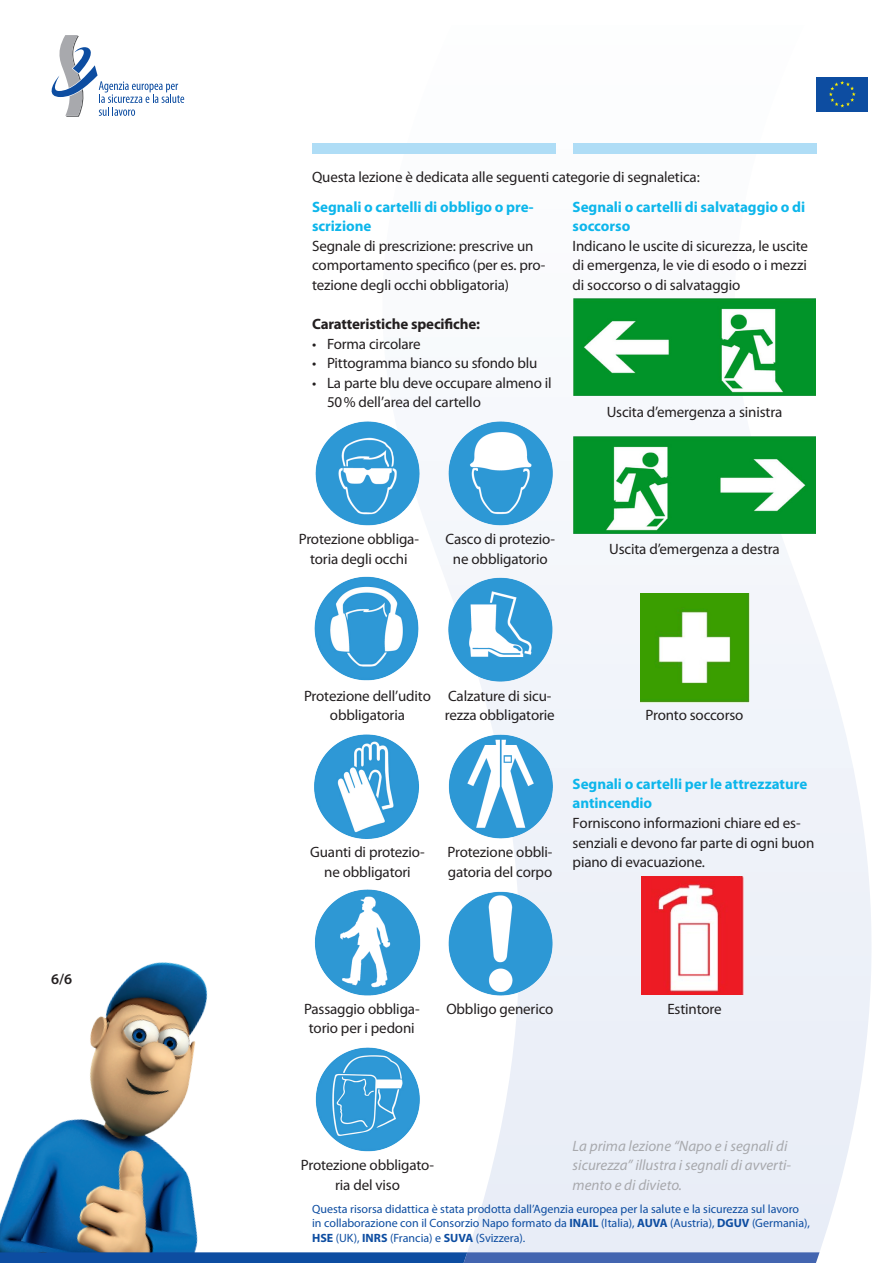
<style>
.page{position:relative;width:893px;height:1263px;background:#fff}
.page>*{position:absolute;margin:0;border:0;box-sizing:border-box;transform-origin:0 0}
.t1{font:15px/19.5px "Myriad Pro";letter-spacing:-.01em;color:#231f20;text-align:center}
.t2{font:italic 15px/19.5px "Myriad Pro";color:#a8a9ad}
.t3{font:700 15px/19.5px "Myriad Pro";letter-spacing:-.005em;color:#0db6eb}
.t4{font:700 15px "Myriad Pro";letter-spacing:-.01em;color:#231f20}
.t5{font:600 15px "Myriad Pro";color:#231f20}
.t6{font:12px/14.4px "Myriad Pro";color:#0d4da1}
.s1{font-weight:700;color:#0db6eb}
.s2{font-weight:700}
</style>
<div class="page">
<img style="left:0;top:962px;width:208px;height:290px">
<svg style="left:425px;top:77px;width:447px;height:1177px"></svg>
<svg style="left:0;top:1252px;width:819px;height:11px;background:#295ba9"></svg>
<svg style="left:51px;top:35px;width:133px;height:82px"></svg>
<div style="left:312px;top:143px;width:244px;height:11px;background:#afddf6"></div>
<div style="left:573px;top:143px;width:243px;height:11px;background:#afddf6"></div>
<img style="left:446px;top:419px;width:110px;height:109px">
<img style="left:315px;top:421px;width:105px;height:105px">
<img style="left:314px;top:576px;width:105px;height:105px">
<img style="left:314px;top:889px;width:107px;height:107px">
<img style="left:314px;top:734px;width:105px;height:105px">
<img style="left:315px;top:1047px;width:105px;height:105px">
<img style="left:446px;top:576px;width:110px;height:109px">
<img style="left:641px;top:594px;width:110px;height:110px">
<img style="left:446px;top:889px;width:110px;height:109px">
<img style="left:446px;top:732px;width:110px;height:109px">
<img style="left:574px;top:298px;width:241px;height:97px">
<img style="left:574px;top:436px;width:241px;height:97px">
<img style="left:642px;top:877px;width:102px;height:117px">
<p class="t5" style="left:51px;top:970px;width:23px">6/6</p>
<p class="t1" style="left:312px;top:168px;width:389px">Questa lezione è dedicata alle seguenti categorie di segnaletica:</p>
<p class="t3" style="left:312px;top:197px;width:223px">Segnali o cartelli di obbligo o pre&shy;scrizione</p>
<p class="t1" style="left:312px;top:236px;width:235px;text-align:left">Segnale di prescrizione: prescrive un comportamento specifico (per es. pro&shy;tezione degli occhi obbligatoria)</p>
<p class="t4" style="left:312px;top:316px;width:170px">Caratteristiche specifiche:</p>
<p class="t1" style="left:312px;top:334px;width:110px">• Forma circolare</p>
<p class="t1" style="left:312px;top:354px;width:227px">• Pittogramma bianco su sfondo blu</p>
<p class="t1" style="left:327px;top:373px;width:226px;text-align:left;text-indent:-15px">• La parte blu deve occupare almeno il<br>50% dell’area del cartello</p>
<p class="t3" style="left:573px;top:197px;width:234px">Segnali o cartelli di salvataggio o di soccorso</p>
<p class="t1" style="left:573px;top:236px;width:237px;text-align:justify">Indicano le uscite di sicurezza, le uscite di emergenza, le vie di esodo o i mezzi di soccorso o di salvataggio</p>
<p class="t1" style="left:607px;top:403px;width:177px">Uscita d’emergenza a sinistra</p>
<p class="t1" style="left:299px;top:530px;width:122px">Protezione obbliga&shy;toria degli occhi</p>
<p class="t1" style="left:446px;top:530px;width:111px">Casco di protezio&shy;ne obbligatorio</p>
<p class="t1" style="left:609px;top:540px;width:172px">Uscita d’emergenza a destra</p>
<p class="t1" style="left:304px;top:686px;width:128px">Protezione dell’udito obbligatoria</p>
<p class="t1" style="left:445px;top:686px;width:111px;text-align:left">Calzature di sicu&shy;rezza obbligatorie</p>
<p class="t1" style="left:646px;top:706px;width:99px">Pronto soccorso</p>
<p class="t1" style="left:310px;top:843px;width:115px">Guanti di protezio&shy;ne obbligatori</p>
<p class="t1" style="left:448px;top:843px;width:106px;text-align:left">Protezione obbli&shy;gatoria del corpo</p>
<p class="t1" style="left:573px;top:774px;width:243px;text-align:left"><span class="s1">Segnali o cartelli per le attrezzature antincendio<br></span>Forniscono informazioni chiare ed es&shy;senziali e devono far parte di ogni buon piano di evacuazione.</p>
<p class="t1" style="left:304px;top:999px;width:117px">Passaggio obbliga&shy;torio per i pedoni</p>
<p class="t1" style="left:446px;top:999px;width:109px">Obbligo generico</p>
<p class="t1" style="left:667px;top:999px;width:56px">Estintore</p>
<p class="t1" style="left:301px;top:1156px;width:135px">Protezione obbligato&shy;ria del viso</p>
<p class="t2" style="left:573px;top:1136px;width:220px">La prima lezione “Napo e i segnali di sicurezza” illustra i segnali di avverti&shy;mento e di divieto.</p>
<p class="t6" style="left:312px;top:1202px;width:499px">Questa risorsa didattica è stata prodotta dall’Agenzia europea per la salute e la sicurezza sul lavoro in collaborazione con il Consorzio Napo formato da <span class="s2">INAIL</span> (Italia), <span class="s2">AUVA</span> (Austria), <span class="s2">DGUV</span> (Germania),<br><span class="s2">HSE</span> (UK), <span class="s2">INRS</span> (Francia) e <span class="s2">SUVA</span> (Svizzera).</p>
</div>
